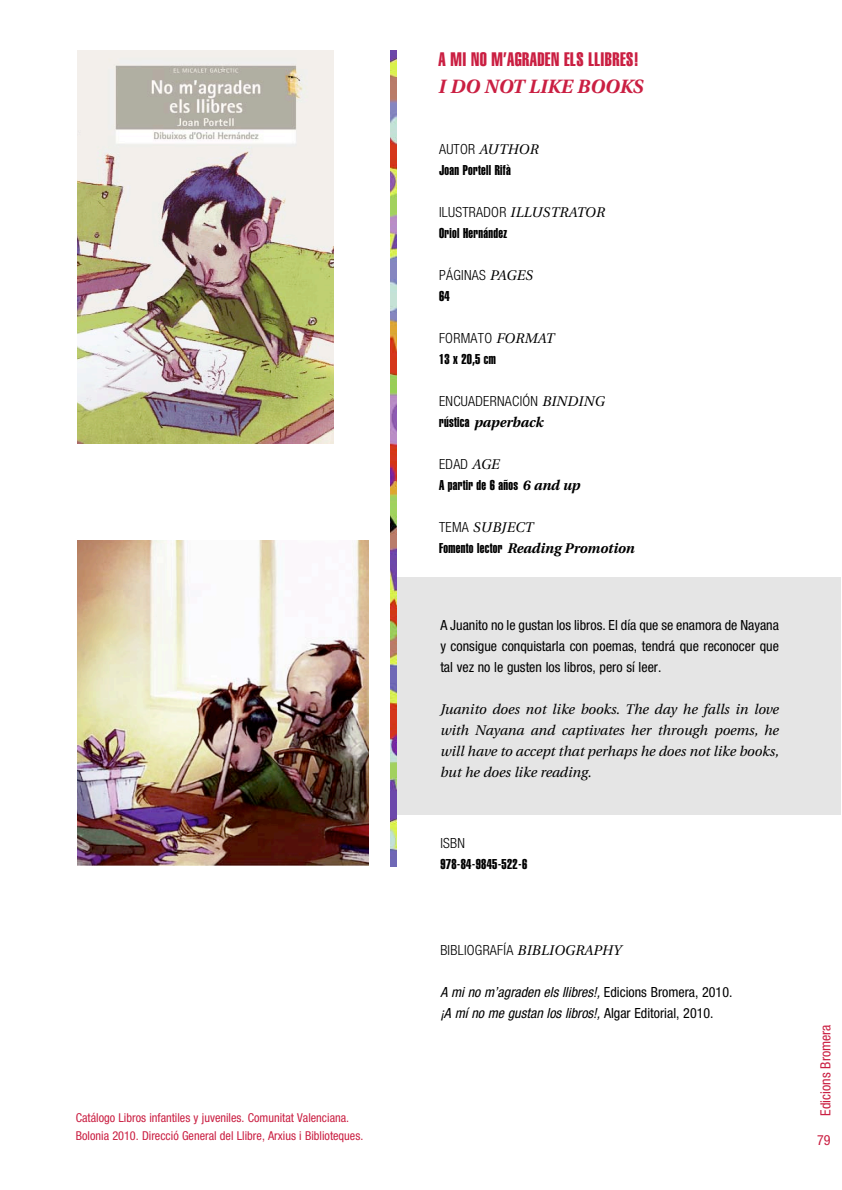
<style>
.page{position:relative;width:842px;height:1190px;background:#fff}
.page>*{position:absolute;margin:0;border:0;box-sizing:border-box;transform-origin:0 0}
.t1{font:19.25px "Helvetica LT Std Extra Comp";letter-spacing:.025em;color:#ca1f42}
.t2{font:italic 700 19.25px "Utopia";color:#ca1f42}
.t3{font:italic 14px/21px "Utopia";color:#000;text-align:justify}
.t4{font:condensed 14px/21px "Helvetica Neue LT Std";color:#000;text-align:justify}
.t5{font:italic condensed 14px/21px "Helvetica Neue LT Std";color:#000}
.t6{font:300 condensed 14px "Helvetica Neue LT Std";letter-spacing:.02em;color:#000}
.t7{font:14px "Helvetica LT Std Extra Comp";letter-spacing:.025em;color:#000}
.t8{font:italic 700 14px/21px "Utopia";color:#000}
.t9{font:italic 14px "Utopia";letter-spacing:.02em;color:#000}
.t10{font:condensed 14px "Helvetica Neue LT Std";color:#ca1f42}
.t11{font:condensed 12.25px/17.5px "Helvetica Neue LT Std";color:#ca1f42}
.s1{font-family:"Helvetica Neue LT Std";font-weight:300;font-style:normal;font-stretch:condensed}
.s2{font-family:"Utopia";font-weight:400;font-style:italic;font-stretch:normal}
.s3{font-family:"Helvetica LT Std Extra Comp";font-weight:400;font-style:normal}
.s4{font-family:"Utopia";font-weight:700;font-style:italic}
.s5{font-weight:400}
.s6{font-style:normal}
</style>
<div class="page">
<img style="left:77px;top:50px;width:256px;height:393px">
<img style="left:77px;top:540px;width:291px;height:326px">
<div style="left:395px;top:577px;width:445px;height:237px;background:#e5e5e5"></div>
<img style="left:390px;top:51px;width:7px;height:816px">
<p class="t11" style="left:76px;top:1111px;width:289px">Catálogo Libros infantiles y juveniles. Comunitat Valenciana.<br>Bolonia 2010. Direcció General del Llibre, Arxius i Biblioteques.</p>
<h1 class="t1" style="left:438px;top:53px;width:202px">A MI NO M’AGRADEN ELS LLIBRES!</h1>
<h1 class="t2" style="left:438px;top:78px;width:206px">I DO NOT LIKE BOOKS</h1>
<p class="t3" style="left:439px;top:140px;width:101px"><span class="s1">AUTOR</span> AUTHOR</p>
<p class="t7" style="left:439px;top:165px;width:73px">Joan Portell Rifà</p>
<p class="t9" style="left:439px;top:206px;width:167px"><span class="s1">ILUSTRADOR</span> ILLUSTRATOR</p>
<p class="t7" style="left:439px;top:228px;width:69px">Oriol Hernández</p>
<p class="t6" style="left:439px;top:270px;width:95px">PÁGINAS <span class="s2">PAGES</span></p>
<p class="t7" style="left:439px;top:291px;width:12px">64</p>
<p class="t6" style="left:439px;top:333px;width:117px">FORMATO <span class="s2">FORMAT</span></p>
<p class="t7" style="left:439px;top:354px;width:58px">13 x 20,5 cm</p>
<p class="t6" style="left:439px;top:396px;width:167px">ENCUADERNACIÓN <span class="s2">BINDING</span></p>
<p class="t8" style="left:439px;top:413px;width:106px"><span class="s3">rústica</span> paperback</p>
<p class="t6" style="left:439px;top:459px;width:62px">EDAD <span class="s2">AGE</span></p>
<p class="t7" style="left:439px;top:480px;width:143px">A partir de 6 años <span class="s4">6 and up</span></p>
<p class="t8" style="left:439px;top:518px;width:197px"><span class="s1">TEMA</span> <span class="s5">SUBJECT<br></span><span class="s3">Fomento lector</span> Reading Promotion</p>
<p class="t4" style="left:440px;top:616px;width:340px">A Juanito no le gustan los libros. El día que se enamora de Nayana y consigue conquistarla con poemas, tendrá que reconocer que tal vez no le gusten los libros, pero sí leer.</p>
<p class="t3" style="left:440px;top:700px;width:340px">Juanito does not like books. The day he falls in love with Nayana and captivates her through poems, he will have to accept that perhaps he does not like books, but he does like reading.</p>
<p class="t6" style="left:440px;top:838px;width:26px">ISBN</p>
<p class="t7" style="left:440px;top:859px;width:88px">978-84-9845-522-6</p>
<p class="t6" style="left:440px;top:945px;width:183px">BIBLIOGRAFÍA <span class="s2">BIBLIOGRAPHY</span></p>
<p class="t5" style="left:440px;top:984px;width:293px">A mi no m’agraden els llibres!, <span class="s6">Edicions Bromera, 2010. </span>¡A mí no me gustan los libros!, <span class="s6">Algar Editorial, 2010.</span></p>
<p class="t10" style="left:820px;top:1116px;width:93px;rotate:-90deg">Edicions Bromera</p>
<p class="t10" style="left:817px;top:1135px;width:15px">79</p>
</div>
